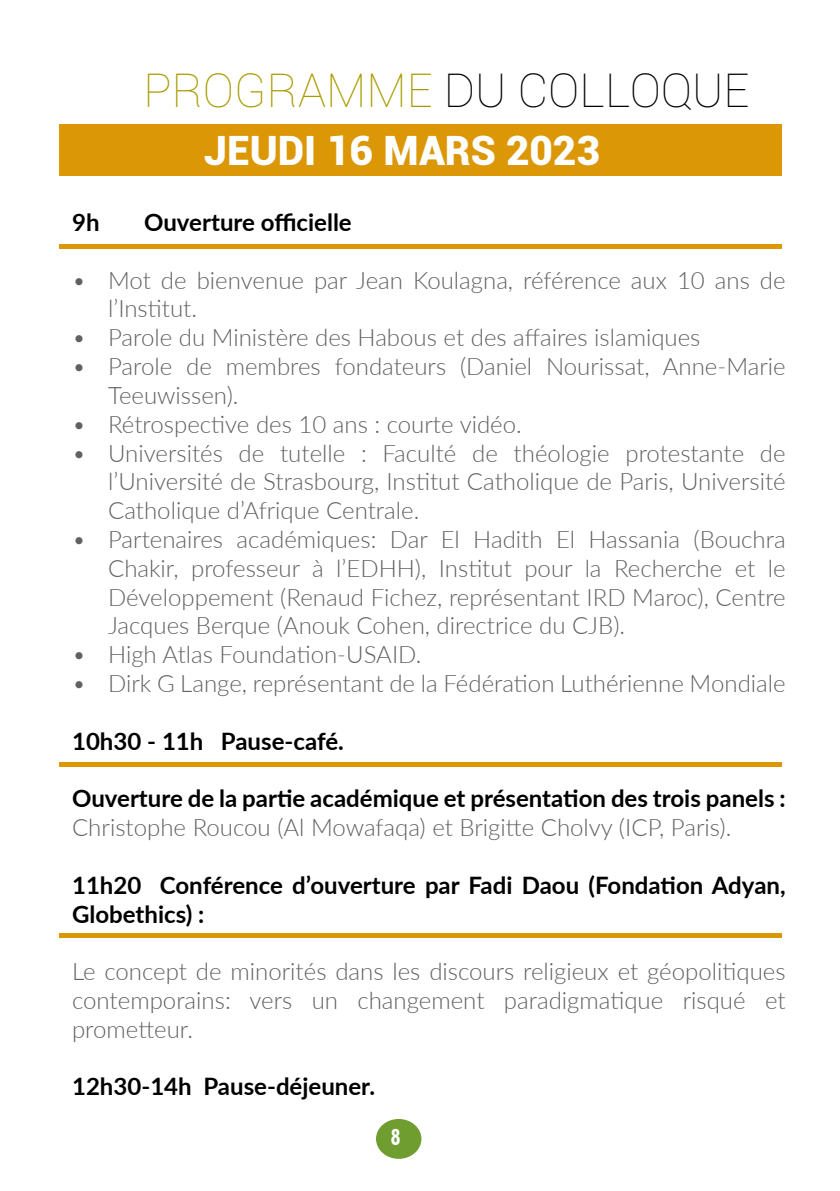
<style>
.page{position:relative;width:840px;height:1191px;background:#fff}
.page>*{position:absolute;margin:0;border:0;box-sizing:border-box;transform-origin:0 0}
.t1{font:100 46.8px "Roboto";color:#000}
.t2{font:900 40.4px "Roboto";color:#fff}
.t3{font:300 24px/28.8px "Lato";color:#616160;text-align:justify}
.t4{font:700 24px/28.8px "Lato";color:#000}
.t5{font:700 condensed 22px "Futura BT";color:#fff}
.s1{color:#aa9c00}
</style>
<div class="page">
<div style="left:376px;top:1119px;width:45px;height:39px;background:#6f9d30;border-radius:50%"></div>
<div style="left:59px;top:125px;width:721px;height:51px;background:#db9705"></div>
<hr style="left:59px;top:245px;width:721px;height:4px;background:#db9705">
<hr style="left:59px;top:933px;width:721px;height:4px;background:#db9705">
<hr style="left:59px;top:763px;width:721px;height:4px;background:#db9705">
<p class="t1" style="left:143px;top:58px;width:607px"><span class="s1">PROGRAMME</span> DU COLLOQUE</p>
<p class="t2" style="left:204px;top:122px;width:396px">JEUDI 16 MARS 2023</p>
<p class="t4" style="left:72px;top:207px;width:29px">9h</p>
<p class="t4" style="left:144px;top:207px;width:209px">Ouverture officielle</p>
<p class="t3" style="left:108px;top:265px;width:678px;text-indent:-36px">• Mot de bienvenue par Jean Koulagna, référence aux 10 ans de l’Institut.</p>
<p class="t3" style="left:72px;top:322px;width:629px">• Parole du Ministère des Habous et des affaires islamiques</p>
<p class="t3" style="left:108px;top:351px;width:678px;text-indent:-36px">• Parole de membres fondateurs (Daniel Nourissat, Anne-Marie<br>Teeuwissen).</p>
<p class="t3" style="left:72px;top:409px;width:451px">• Rétrospective des 10 ans : courte vidéo.</p>
<p class="t3" style="left:108px;top:437px;width:678px;text-indent:-36px">• Universités de tutelle : Faculté de théologie protestante de l’Université de Strasbourg, Institut Catholique de Paris, Université Catholique d’Afrique Centrale.</p>
<p class="t3" style="left:108px;top:524px;width:678px;text-indent:-36px">• Partenaires académiques: Dar El Hadith El Hassania (Bouchra Chakir, professeur à l’EDHH), Institut pour la Recherche et le Développement (Renaud Fichez, représentant IRD Maroc), Centre Jacques Berque (Anouk Cohen, directrice du CJB).</p>
<p class="t3" style="left:72px;top:639px;width:351px">• High Atlas Foundation-USAID.</p>
<p class="t3" style="left:72px;top:668px;width:714px">• Dirk G Lange, représentant de la Fédération Luthérienne Mondiale</p>
<p class="t4" style="left:72px;top:725px;width:273px">10h30 - 11h Pause-café.</p>
<p class="t4" style="left:72px;top:783px;width:714px">Ouverture de la partie académique et présentation des trois panels :</p>
<p class="t3" style="left:72px;top:812px;width:660px">Christophe Roucou (Al Mowafaqa) et Brigitte Cholvy (ICP, Paris).</p>
<p class="t4" style="left:72px;top:869px;width:714px">11h20 Conférence d’ouverture par Fadi Daou (Fondation Adyan,<br>Globethics) :</p>
<p class="t3" style="left:72px;top:956px;width:714px">Le concept de minorités dans les discours religieux et géopolitiques contemporains: vers un changement paradigmatique risqué et prometteur.</p>
<p class="t4" style="left:72px;top:1071px;width:304px">12h30-14h Pause-déjeuner.</p>
<p class="t5" style="left:390px;top:1124px;width:11px">8</p>
</div>
